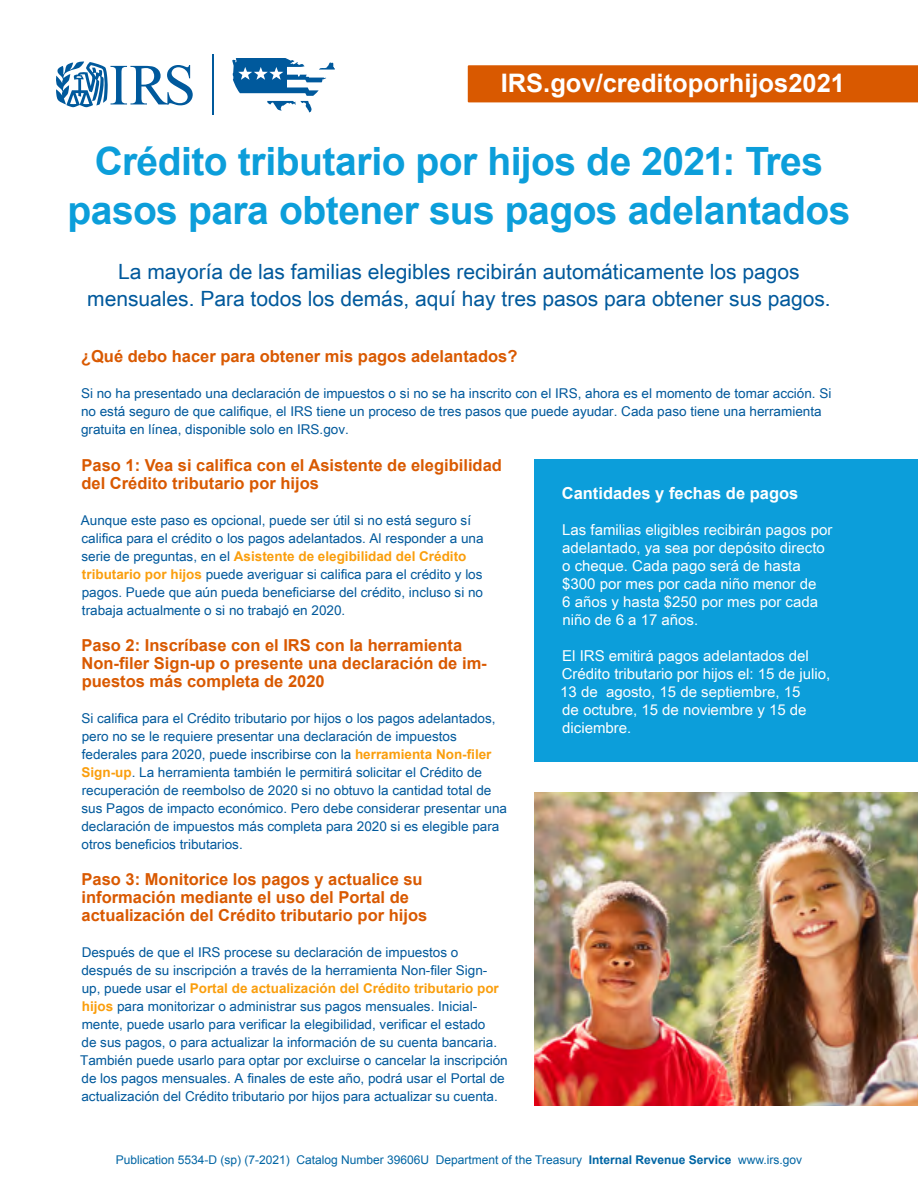
<style>
.page{position:relative;width:918px;height:1188px;background:#fff}
.page>*{position:absolute;margin:0;border:0;box-sizing:border-box;transform-origin:0 0}
.t1{font:700 39px/49.5px "Arial";letter-spacing:-.015em;color:#0c9eda;text-align:center}
.t2{font:700 25.5px "Arial";color:#fff}
.t3{font:21px/27px "Arial Unicode MS";color:#00599c;text-align:center}
.t4{font:700 16.5px/18px "Arial";color:#d95900}
.t5{font:700 16.5px "Arial";color:#fff}
.t6{font:15px/18px "Arial Unicode MS";color:#fff}
.t7{font:13.5px/18px "Arial Unicode MS";color:#00599c}
.t8{font:12px "Arial";color:#0065a4}
.s1{font-family:"Arial";font-weight:700;color:#fa9e0d}
.s2{font-weight:700}
</style>
<div class="page">
<div style="left:535px;top:459px;width:383px;height:302px;background:#0c9eda"></div>
<img style="left:535px;top:793px;width:383px;height:313px">
<svg style="left:56px;top:61px;width:137px;height:46px"></svg>
<hr style="left:212px;top:54px;width:2px;height:61px;background:#00599c">
<svg style="left:232px;top:58px;width:103px;height:54px"></svg>
<div style="left:468px;top:65px;width:450px;height:37px;background:#d95900"></div>
<h2 class="t2" style="left:501px;top:66px;width:346px">IRS.gov/creditoporhijos2021</h2>
<h1 class="t1" style="left:68px;top:138px;width:784px">Crédito tributario por hijos de 2021: Tres pasos para obtener sus pagos adelantados</h1>
<h2 class="t3" style="left:87px;top:258px;width:745px">La mayoría de las familias elegibles recibirán automáticamente los pagos mensuales. Para todos los demás, aquí hay tres pasos para obtener sus pagos.</h2>
<h3 class="t4" style="left:81px;top:347px;width:438px">¿Qué debo hacer para obtener mis pagos adelantados?</h3>
<p class="t7" style="left:81px;top:384px;width:752px">Si no ha presentado una declaración de impuestos o si no se ha inscrito con el IRS, ahora es el momento de tomar acción. Si no está seguro de que califique, el IRS tiene un proceso de tres pasos que puede ayudar. Cada paso tiene una herramienta gratuita en línea, disponible solo en IRS.gov.</p>
<h3 class="t4" style="left:82px;top:457px;width:422px">Paso 1: Vea si califica con el Asistente de elegibilidad del Crédito tributario por hijos</h3>
<p class="t7" style="left:81px;top:511px;width:404px">Aunque este paso es opcional, puede ser útil si no está seguro sí califica para el crédito o los pagos adelantados. Al responder a una serie de preguntas, en el <span class="s1">Asistente de elegibilidad del Crédito tributario por hijos</span> puede averiguar si califica para el crédito y los pagos. Puede que aún pueda beneficiarse del crédito, incluso si no trabaja actualmente o si no trabajó en 2020.</p>
<h3 class="t4" style="left:82px;top:637px;width:407px">Paso 2: Inscríbase con el IRS con la herramienta<br>Non-filer Sign-up o presente una declaración de im&shy;puestos más completa de 2020</h3>
<p class="t7" style="left:81px;top:709px;width:427px">Si califica para el Crédito tributario por hijos o los pagos adelantados, pero no se le requiere presentar una declaración de impuestos federales para 2020, puede inscribirse con la <span class="s1">herramienta Non-filer Sign-up</span>. La herramienta también le permitirá solicitar el Crédito de recuperación de reembolso de 2020 si no obtuvo la cantidad total de sus Pagos de impacto económico. Pero debe considerar presentar una declaración de impuestos más completa para 2020 si es elegible para otros beneficios tributarios.</p>
<h3 class="t4" style="left:82px;top:871px;width:347px">Paso 3: Monitorice los pagos y actualice su información mediante el uso del Portal de actualización del Crédito tributario por hijos</h3>
<p class="t7" style="left:80px;top:943px;width:429px">Después de que el IRS procese su declaración de impuestos o después de su inscripción a través de la herramienta Non-filer Sign&shy;up, puede usar el <span class="s1">Portal de actualización del Crédito tributario por hijos</span> para monitorizar o administrar sus pagos mensuales. Inicial&shy;mente, puede usarlo para verificar la elegibilidad, verificar el estado<br>de sus pagos, o para actualizar la información de su cuenta bancaria.<br>También puede usarlo para optar por excluirse o cancelar la inscripción de los pagos mensuales. A finales de este año, podrá usar el Portal de actualización del Crédito tributario por hijos para actualizar su cuenta.</p>
<h3 class="t5" style="left:562px;top:482px;width:238px">Cantidades y fechas de pagos</h3>
<p class="t6" style="left:562px;top:520px;width:272px">Las familias eligibles recibirán pagos por adelantado, ya sea por depósito directo o cheque. Cada pago será de hasta $300 por mes por cada niño menor de<br>6 años y hasta $250 por mes por cada niño de 6 a 17 años.</p>
<p class="t6" style="left:560px;top:646px;width:271px">El IRS emitirá pagos adelantados del<br>Crédito tributario por hijos el: 15 de julio,<br>13 de agosto, 15 de septiembre, 15<br>de octubre, 15 de noviembre y 15 de diciembre.</p>
<p class="t8" style="left:116px;top:1152px;width:315px">Publication 5534-D (sp) (7-2021) Catalog Number 39606U</p>
<p class="t8" style="left:436px;top:1152px;width:368px">Department of the Treasury <span class="s2">Internal Revenue Service</span> www.irs.gov</p>
</div>
